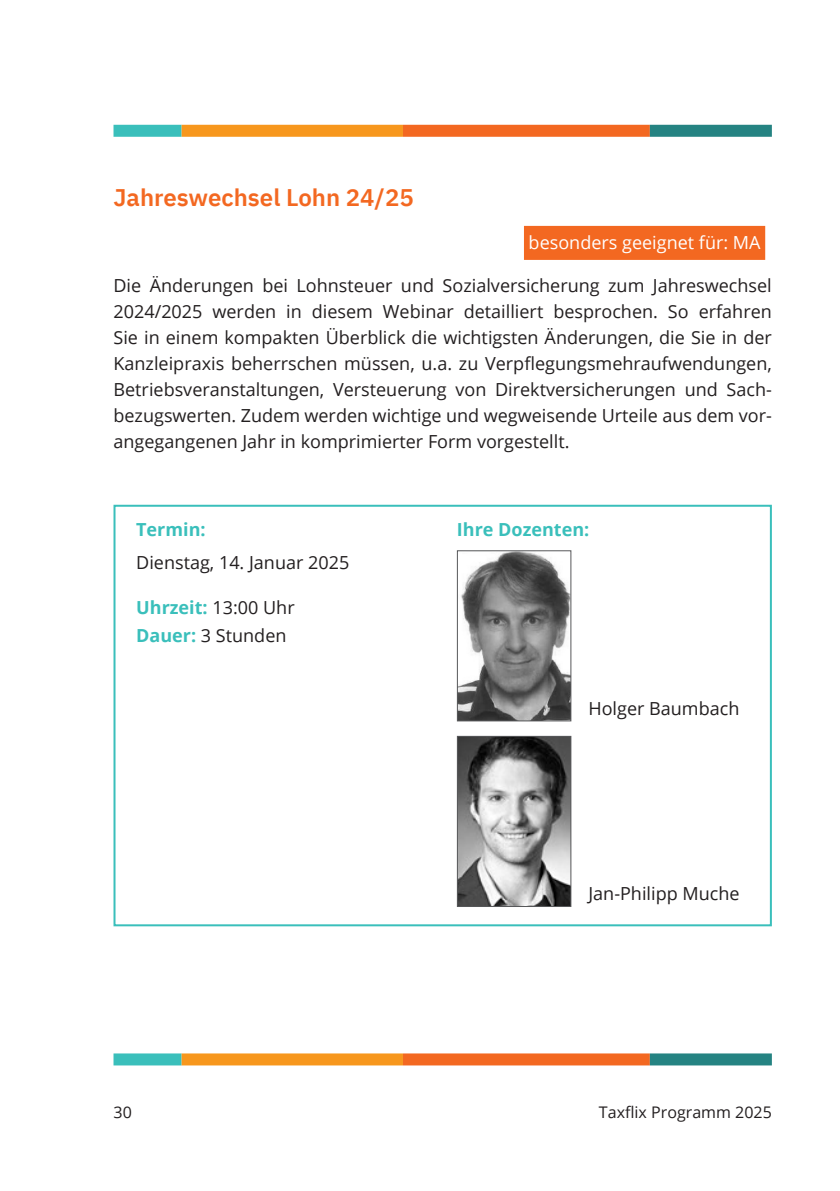
<style>
.page{position:relative;width:840px;height:1191px;background:#fff}
.page>*{position:absolute;margin:0;border:0;box-sizing:border-box;transform-origin:0 0}
.t1{font:600 24px "IBM Plex Sans";color:#f36821}
.t2{font:18px/26px "Open Sans";color:#231f20}
.t3{font:18px "Open Sans";color:#fff}
.t4{font:700 18px "Open Sans";color:#3abfbb}
.t5{font:16px "Open Sans";color:#231f20}
.s1{font-weight:700;color:#3abfbb}
</style>
<div class="page">
<div style="left:113px;top:125px;width:68px;height:12px;background:#3abfbb"></div>
<div style="left:181px;top:125px;width:222px;height:12px;background:#f7971d"></div>
<div style="left:403px;top:125px;width:246px;height:12px;background:#f36821"></div>
<div style="left:649px;top:125px;width:122px;height:12px;background:#258382"></div>
<div style="left:113px;top:1053px;width:68px;height:12px;background:#3abfbb"></div>
<div style="left:181px;top:1053px;width:222px;height:12px;background:#f7971d"></div>
<div style="left:403px;top:1053px;width:246px;height:12px;background:#f36821"></div>
<div style="left:649px;top:1053px;width:122px;height:12px;background:#258382"></div>
<div style="left:113px;top:505px;width:658px;height:421px;border:2px solid #3abfbb"></div>
<div style="left:523px;top:226px;width:241px;height:34px;background:#f36821"></div>
<img style="left:458px;top:738px;width:111px;height:167px">
<div style="left:456px;top:736px;width:115px;height:171px;border:1px solid #57585a"></div>
<img style="left:458px;top:552px;width:111px;height:167px">
<div style="left:456px;top:550px;width:115px;height:171px;border:1px solid #57585a"></div>
<h1 class="t1" style="left:113px;top:178px;width:302px">Jahreswechsel Lohn 24/25</h1>
<p class="t3" style="left:528px;top:230px;width:233px">besonders geeignet für: MA</p>
<p class="t2" style="left:113px;top:272px;width:659px;text-align:justify">Die Änderungen bei Lohnsteuer und Sozialversicherung zum Jahreswechsel 2024/2025 werden in diesem Webinar detailliert besprochen. So erfahren Sie in einem kompakten Überblick die wichtigsten Änderungen, die Sie in der Kanzleipraxis beherrschen müssen, u.a. zu Verpflegungsmehraufwendungen, Betriebsveranstaltungen, Versteuerung von Direktversicherungen und Sach&shy;bezugswerten. Zudem werden wichtige und wegweisende Urteile aus dem vor&shy;angegangenen Jahr in komprimierter Form vorgestellt.</p>
<p class="t4" style="left:136px;top:516px;width:71px">Termin:</p>
<p class="t2" style="left:136px;top:549px;width:214px">Dienstag, 14. Januar 2025</p>
<p class="t2" style="left:136px;top:593px;width:160px;line-height:28px"><span class="s1">Uhrzeit:</span> 13:00 Uhr<br><span class="s1">Dauer:</span> 3 Stunden</p>
<p class="t4" style="left:456px;top:516px;width:134px">Ihre Dozenten:</p>
<p class="t2" style="left:588px;top:695px;width:152px">Holger Baumbach</p>
<p class="t2" style="left:588px;top:880px;width:152px">Jan-Philipp Muche</p>
<p class="t5" style="left:113px;top:1101px;width:20px">30</p>
<p class="t5" style="left:598px;top:1101px;width:174px">Taxflix Programm 2025</p>
</div>
